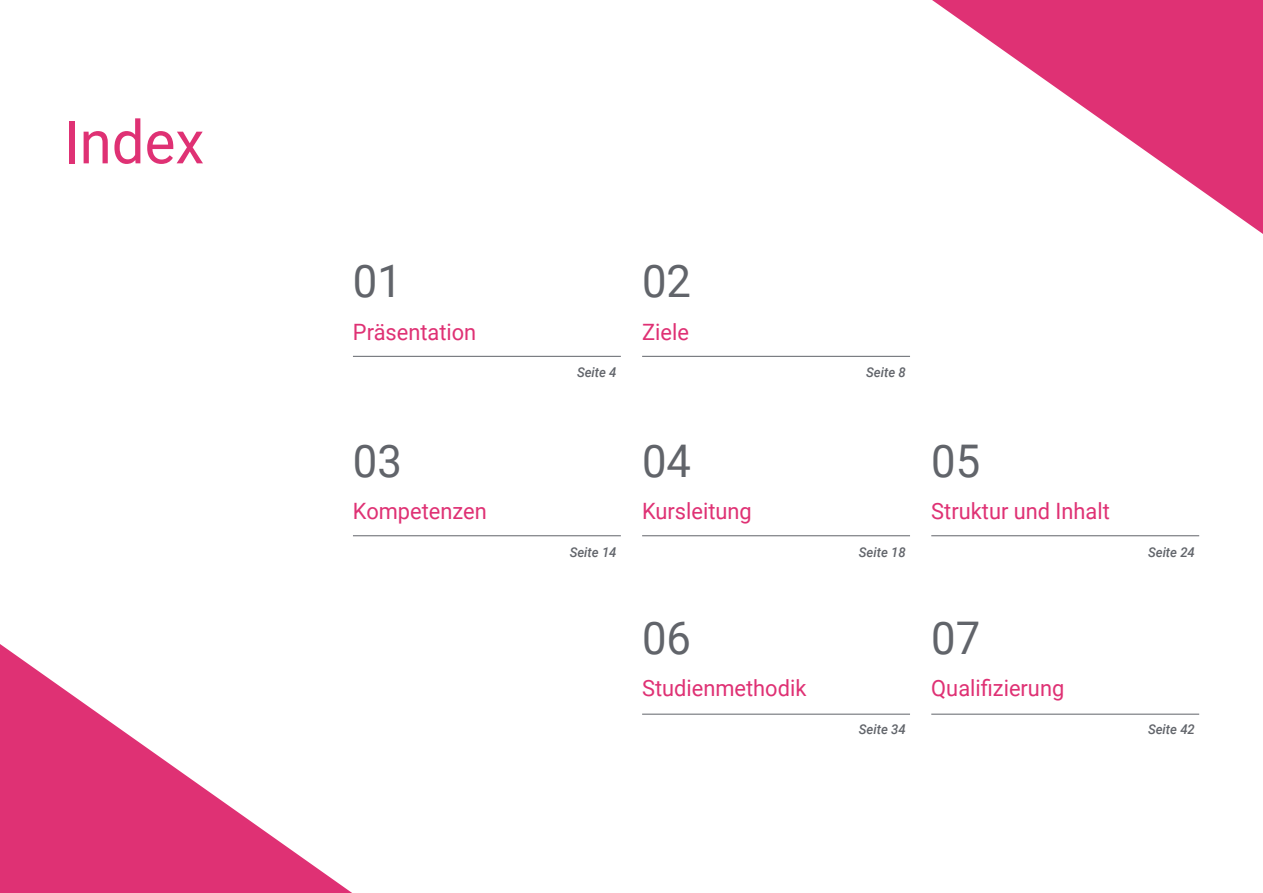
<style>
.page{position:relative;width:1263px;height:893px;background:#fff}
.page>*{position:absolute;margin:0;border:0;box-sizing:border-box;transform-origin:0 0}
.t1{font:60px "Roboto";color:#df3174}
.t2{font:45px "Roboto";color:#61646a}
.t3{font:22.5px "Roboto";color:#df3174}
.t4{font:italic 500 13.5px "Roboto";color:#61646a}
</style>
<div class="page">
<hr style="left:353px;top:356px;width:268px;height:1px;background:#61646a">
<hr style="left:931px;top:535px;width:268px;height:1px;background:#61646a">
<hr style="left:642px;top:356px;width:268px;height:1px;background:#61646a">
<hr style="left:642px;top:714px;width:268px;height:1px;background:#61646a">
<hr style="left:353px;top:535px;width:268px;height:1px;background:#61646a">
<hr style="left:931px;top:714px;width:268px;height:1px;background:#61646a">
<hr style="left:642px;top:535px;width:268px;height:1px;background:#61646a">
<svg style="left:0;top:644px;width:352px;height:249px"></svg>
<svg style="left:932px;top:0;width:331px;height:234px"></svg>
<h1 class="t1" style="left:64px;top:100px;width:142px">Index</h1>
<h2 class="t2" style="left:353px;top:250px;width:51px">01</h2>
<h2 class="t2" style="left:642px;top:250px;width:51px">02</h2>
<p class="t3" style="left:353px;top:316px;width:125px">Präsentation</p>
<p class="t3" style="left:642px;top:316px;width:48px">Ziele</p>
<p class="t4" style="left:577px;top:363px;width:41px">Seite 4</p>
<p class="t4" style="left:866px;top:363px;width:41px">Seite 8</p>
<h2 class="t2" style="left:353px;top:429px;width:51px">03</h2>
<h2 class="t2" style="left:642px;top:429px;width:51px">04</h2>
<h2 class="t2" style="left:931px;top:429px;width:51px">05</h2>
<p class="t3" style="left:353px;top:495px;width:135px">Kompetenzen</p>
<p class="t3" style="left:642px;top:495px;width:111px">Kursleitung</p>
<p class="t3" style="left:931px;top:495px;width:180px">Struktur und Inhalt</p>
<p class="t4" style="left:570px;top:543px;width:48px">Seite 14</p>
<p class="t4" style="left:859px;top:543px;width:48px">Seite 18</p>
<p class="t4" style="left:1148px;top:543px;width:48px">Seite 24</p>
<h2 class="t2" style="left:642px;top:607px;width:51px">06</h2>
<h2 class="t2" style="left:931px;top:607px;width:51px">07</h2>
<p class="t3" style="left:642px;top:673px;width:166px">Studienmethodik</p>
<p class="t3" style="left:931px;top:673px;width:134px">Qualifizierung</p>
<p class="t4" style="left:859px;top:720px;width:48px">Seite 34</p>
<p class="t4" style="left:1148px;top:720px;width:48px">Seite 42</p>
</div>
